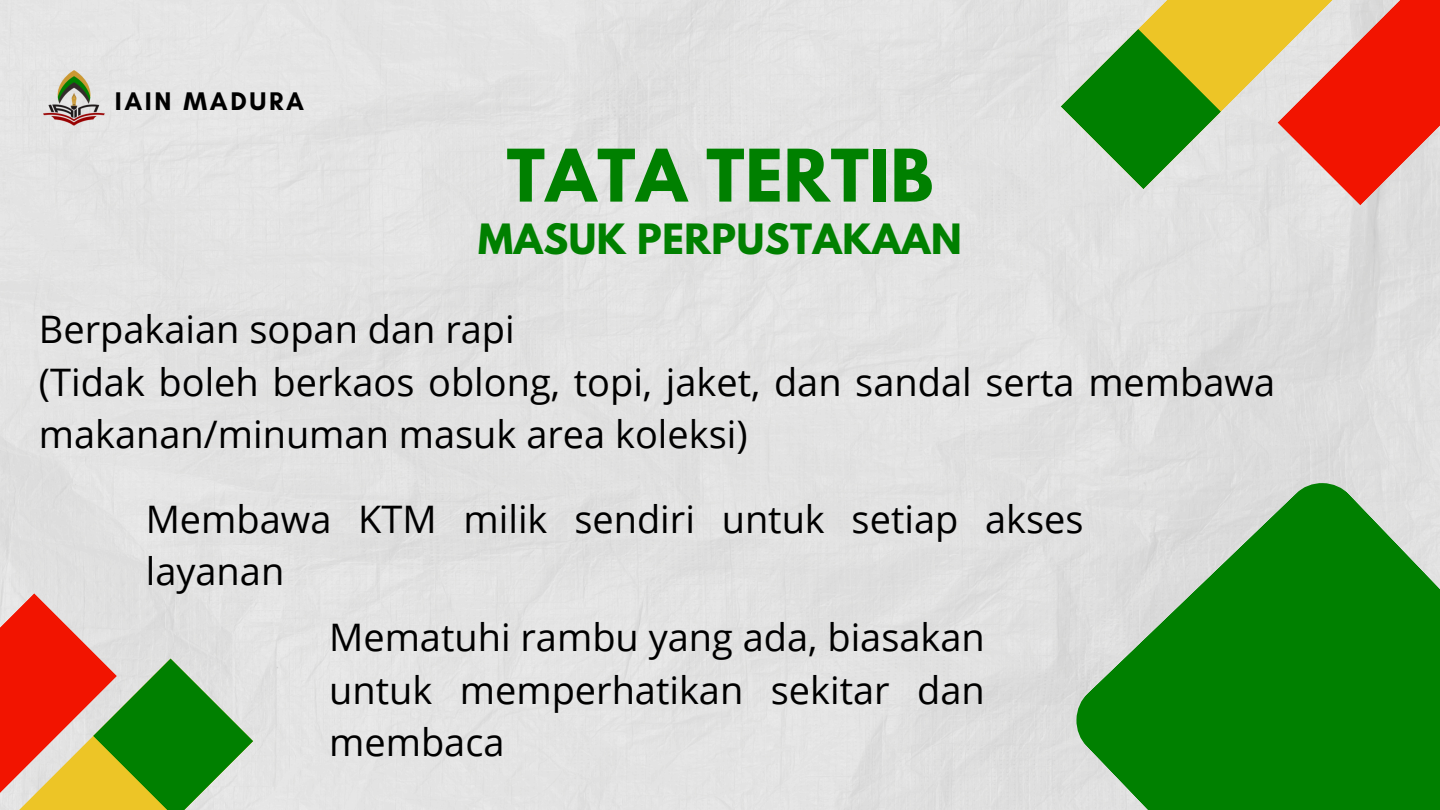
<style>
.page{position:relative;width:1440px;height:810px;background:#fff}
.page>*{position:absolute;margin:0;border:0;box-sizing:border-box;transform-origin:0 0}
.t1{font:700 64.2px "League Spartan";letter-spacing:.015em;color:#008000}
.t2{font:37.9px/52.5px "Open Sans";color:#000}
.t3{font:700 37px "League Spartan";letter-spacing:.015em;color:#008000}
.t4{font:700 26px "Glacial Indifference";letter-spacing:.1em;color:#000}
</style>
<div class="page">
<svg style="left:1076px;top:483px;width:364px;height:327px;background:#3f9a3f"></svg>
<img style="left:44px;top:70px;width:60px;height:56px">
<svg style="left:1061px;top:0;width:216px;height:189px;background:#e6d58f"></svg>
<svg style="left:1061px;top:29px;width:160px;height:160px;background:#72ad58"></svg>
<svg style="left:1277px;top:0;width:163px;height:205px;background:#ea6956"></svg>
<svg style="left:0;top:593px;width:253px;height:217px;background:#b19866"></svg>
<h2 class="t4" style="left:115px;top:85px;width:191px">IAIN MADURA</h2>
<p class="t1" style="left:507px;top:144px;width:428px">TATA TERTIB</p>
<p class="t3" style="left:478px;top:221px;width:485px">MASUK PERPUSTAKAAN</p>
<p class="t2" style="left:39px;top:302px;width:477px">Berpakaian sopan dan rapi</p>
<p class="t2" style="left:39px;top:355px;width:1238px">(Tidak boleh berkaos oblong, topi, jaket, dan sandal serta membawa makanan/minuman masuk area koleksi)</p>
<h3 class="t2" style="left:146px;top:492px;width:939px">Membawa KTM milik sendiri untuk setiap akses layanan</h3>
<p class="t2" style="left:329px;top:610px;width:657px;text-align:justify">Mematuhi rambu yang ada, biasakan untuk memperhatikan sekitar dan membaca</p>
</div>
